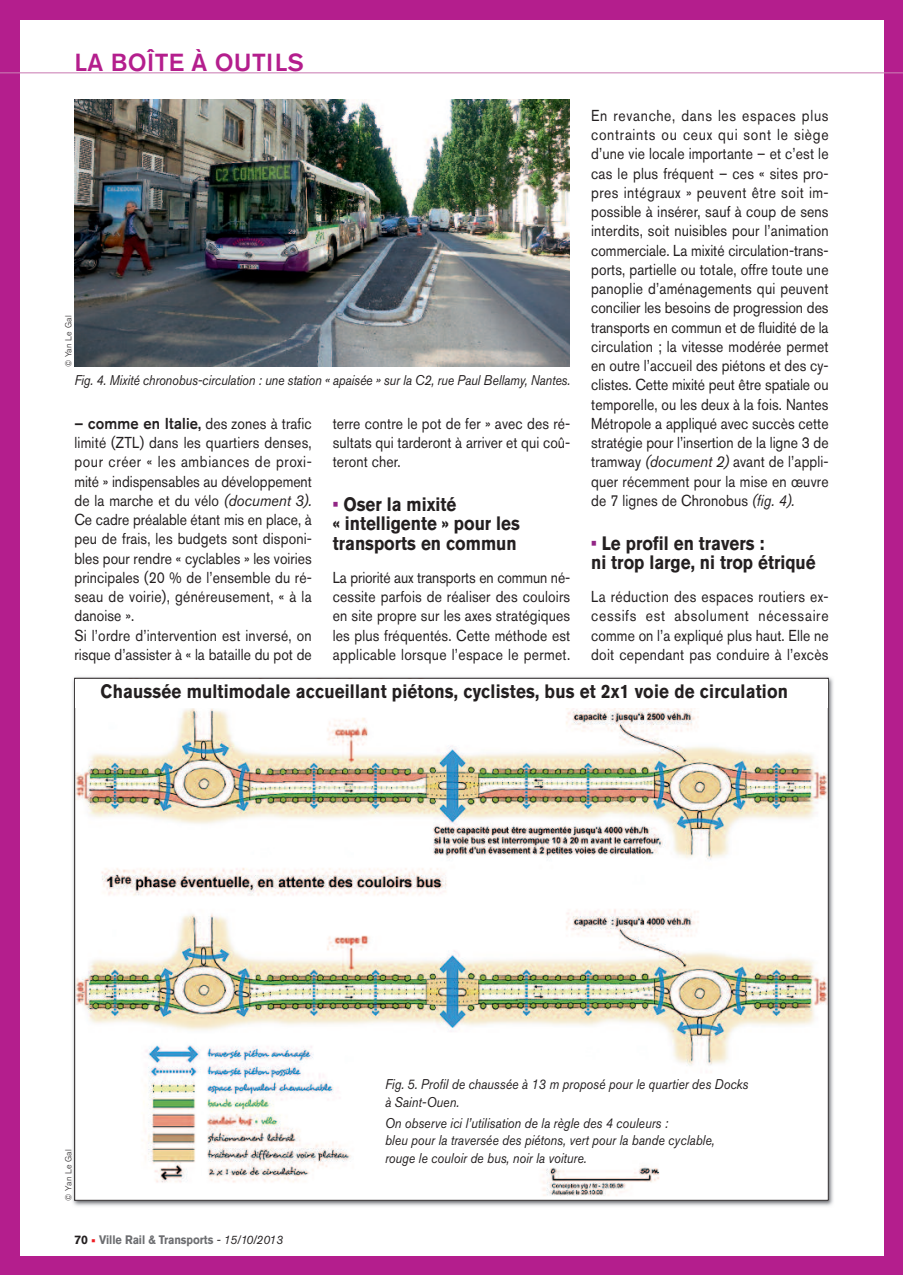
<style>
.page{position:relative;width:903px;height:1275px;background:#b41e8d}
.page>*{position:absolute;margin:0;border:0;box-sizing:border-box;transform-origin:0 0}
.t1{font:500 24.5px "Akzidenz Grotesk Std";letter-spacing:.015em;color:#b41e8d}
.t2{font:700 19.25px/19.2px "Akzidenz Grotesk Std";color:#231f20;scale:.88 1}
.t3{font:15.75px/19.2px "Akzidenz Grotesk Std";letter-spacing:.01em;color:#231f20;text-align:justify;scale:.88 1}
.t4{font:italic 14px/17.5px "Akzidenz Grotesk Std";color:#231f20;scale:.88 1}
.t5{font:700 12.25px "Akzidenz Grotesk Std";letter-spacing:-.005em;color:#6c6d70;scale:.89 1}
.t6{font:300 8.75px "Akzidenz Grotesk Std";letter-spacing:.025em;color:#231f20}
.s1{font-weight:500}
.s2{font-style:italic}
.s3{color:#922685}
.s4{color:#231f20}
.s5{color:#ee1d23}
.s6{font-weight:400;font-style:italic;color:#231f20}
</style>
<div class="page">
<div style="left:20px;top:20px;width:863px;height:1235px;background:#fff"></div>
<hr style="left:0;top:72px;width:903px;height:1px;background:#cb7eb4">
<img style="left:74px;top:99px;width:495px;height:267px">
<img style="left:72px;top:677px;width:761px;height:529px">
<img style="left:76px;top:707px;width:750px;height:491px">
<div style="left:75px;top:679px;width:752px;height:28px;background:#fff"></div>
<h1 class="t1" style="left:74px;top:54px;width:231px">LA BOÎTE À OUTILS</h1>
<p class="t6" style="left:65px;top:367px;width:53px;rotate:-90deg">© Yan Le Gal</p>
<p class="t4" style="left:74px;top:373px;width:565px">Fig. 4. Mixité chronobus-circulation : une station « apaisée » sur la C2, rue Paul Bellamy, Nantes.</p>
<p class="t3" style="left:74px;top:415px;width:271px;text-align:left"><span class="s1">– comme en Italie,</span> des zones à trafic limité (ZTL) dans les quartiers denses, pour créer « les ambiances de proxi&shy;mité » indispensables au développement de la marche et du vélo <span class="s2">(document 3).<br></span>Ce cadre préalable étant mis en place, à peu de frais, les budgets sont disponi&shy;bles pour rendre « cyclables » les voiries principales (20 % de l’ensemble du ré&shy;seau de voirie), généreusement, « à la danoise ».<br>Si l’ordre d’intervention est inversé, on risque d’assister à « la bataille du pot de</p>
<p class="t3" style="left:333px;top:415px;width:271px">terre contre le pot de fer » avec des ré&shy;sultats qui tarderont à arriver et qui coû&shy;teront cher.</p>
<p class="t2" style="left:333px;top:496px;width:214px"><span class="s3">•</span> Oser la mixité<br>« intelligente » pour les transports en commun</p>
<p class="t3" style="left:333px;top:569px;width:271px">La priorité aux transports en commun né&shy;cessite parfois de réaliser des couloirs en site propre sur les axes stratégiques les plus fréquentés. Cette méthode est applicable lorsque l’espace le permet.</p>
<p class="t3" style="left:591px;top:107px;width:271px">En revanche, dans les espaces plus contraints ou ceux qui sont le siège d’une vie locale importante – et c’est le cas le plus fréquent – ces « sites pro&shy;pres intégraux » peuvent être soit im&shy;possible à insérer, sauf à coup de sens interdits, soit nuisibles pour l’animation commerciale. La mixité circulation-trans&shy;ports, partielle ou totale, offre toute une panoplie d’aménagements qui peuvent concilier les besoins de progression des transports en commun et de fluidité de la circulation ; la vitesse modérée permet en outre l’accueil des piétons et des cy&shy;clistes. Cette mixité peut être spatiale ou temporelle, ou les deux à la fois. Nantes Métropole a appliqué avec succès cette stratégie pour l’insertion de la ligne 3 de tramway <span class="s2">(document 2)</span> avant de l’appli&shy;quer récemment pour la mise en œuvre de 7 lignes de Chronobus <span class="s2">(fig. 4).</span></p>
<p class="t2" style="left:591px;top:535px;width:257px"><span class="s3">•</span> Le profil en travers :<br>ni trop large, ni trop étriqué</p>
<p class="t3" style="left:591px;top:589px;width:271px">La réduction des espaces routiers ex&shy;cessifs est absolument nécessaire comme on l’a expliqué plus haut. Elle ne doit cependant pas conduire à l’excès</p>
<p class="t2" style="left:101px;top:684px;width:782px">Chaussée multimodale accueillant piétons, cyclistes, bus et 2x1 voie de circulation</p>
<p class="t6" style="left:65px;top:1200px;width:53px;rotate:-90deg">© Yan Le Gal</p>
<p class="t4" style="left:385px;top:1077px;width:414px">Fig. 5. Profil de chaussée à 13 m proposé pour le quartier des Docks à Saint-Ouen.</p>
<p class="t4" style="left:385px;top:1115px;width:376px">On observe ici l’utilisation de la règle des 4 couleurs :<br>bleu pour la traversée des piétons, vert pour la bande cyclable, rouge le couloir de bus, noir la voiture.</p>
<p class="t5" style="left:74px;top:1236px;width:236px"><span class="s4">70</span> <span class="s5">•</span> Ville Rail &amp; Transports <span class="s6">- 15/10/2013</span></p>
</div>
